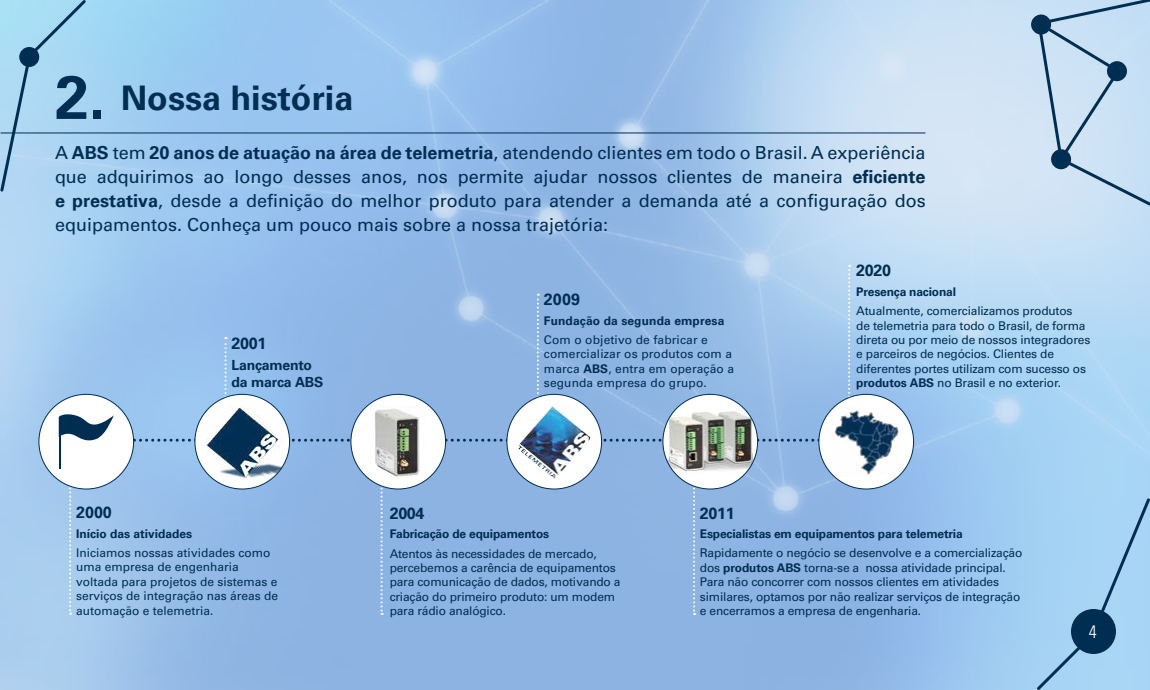
<style>
.page{position:relative;width:1150px;height:690px;background:#fff}
.page>*{position:absolute;margin:0;border:0;box-sizing:border-box;transform-origin:0 0}
.t1{font:700 34px "Univers";color:#002e53}
.t2{font:18px/24px "Univers LT Std";color:#002e53;text-align:justify}
.t3{font:300 condensed 18px "Univers LT Std";color:#fff}
.t4{font:700 16px "Univers";letter-spacing:-.015em;color:#002e53}
.t5{font:700 14px/16.8px "Univers";letter-spacing:-.015em;color:#002e53}
.t6{font:12px/14.4px "Univers LT Std";letter-spacing:-.015em;color:#002e53}
.t7{font:700 12px "Univers";letter-spacing:-.015em;color:#002e53}
.t8{font:12px/14.4px "Univers LT Std";letter-spacing:.01em;color:#002e53}
.t9{font:700 12px "Univers";letter-spacing:.01em;color:#002e53}
.s1{font-size:60.8px}
.s2{font-family:"Univers";font-weight:700}
</style>
<div class="page">
<img style="left:0;top:0;width:1150px;height:690px">
<svg style="left:1034px;top:496px;width:116px;height:194px;background:#96c4e4"></svg>
<svg style="left:0;top:0;width:88px;height:194px;background:#a2cfea"></svg>
<hr style="left:1px;top:132px;width:924px;height:1px;background:#002e53">
<div style="left:1031px;top:15px;width:20px;height:20px;background:#002e53;border-radius:50%"></div>
<svg style="left:1036px;top:0;width:114px;height:208px;background:#b7d0e5"></svg>
<div style="left:39px;top:394px;width:95px;height:95px;background:#fff;border-radius:50%"></div>
<svg style="left:55px;top:265px;width:855px;height:350px;background:#99bbe2"></svg>
<hr style="left:59px;top:417px;width:1px;height:52px;background:#002e53">
<h1 class="t1" style="left:55px;top:78px;width:300px"><span class="s1">2.</span> Nossa história</h1>
<p class="t2" style="left:55px;top:141px;width:872px">A <span class="s2">ABS</span> tem <span class="s2">20 anos de atuação na área de telemetria</span>, atendendo clientes em todo o Brasil. A experiência que adquirimos ao longo desses anos, nos permite ajudar nossos clientes de maneira <span class="s2">eficiente e prestativa</span>, desde a definição do melhor produto para atender a demanda até a configuração dos equipamentos. Conheça um pouco mais sobre a nossa trajetória:</p>
<h3 class="t4" style="left:232px;top:334px;width:36px">2001</h3>
<p class="t5" style="left:232px;top:358px;width:93px">Lançamento da marca ABS</p>
<h3 class="t4" style="left:76px;top:503px;width:37px">2000</h3>
<p class="t7" style="left:76px;top:526px;width:118px">Início das atividades</p>
<p class="t6" style="left:76px;top:546px;width:204px">Iniciamos nossas atividades como uma empresa de engenharia voltada para projetos de sistemas e serviços de integração nas áreas de automação e telemetria.</p>
<h3 class="t4" style="left:544px;top:290px;width:38px">2009</h3>
<p class="t9" style="left:544px;top:313px;width:182px">Fundação da segunda empresa</p>
<p class="t8" style="left:544px;top:333px;width:192px">Com o objetivo de fabricar e comercializar os produtos com a marca <span class="s2">ABS</span>, entra em operação a segunda empresa do grupo.</p>
<h3 class="t4" style="left:856px;top:261px;width:36px">2020</h3>
<p class="t7" style="left:856px;top:285px;width:101px">Presença nacional</p>
<p class="t6" style="left:856px;top:304px;width:236px">Atualmente, comercializamos produtos<br>de telemetria para todo o Brasil, de forma direta ou por meio de nossos integradores e parceiros de negócios. Clientes de diferentes portes utilizam com sucesso os <span class="s2">produtos ABS</span> no Brasil e no exterior.</p>
<h3 class="t4" style="left:390px;top:504px;width:36px">2004</h3>
<p class="t7" style="left:390px;top:527px;width:161px">Fabricação de equipamentos</p>
<p class="t6" style="left:390px;top:546px;width:232px">Atentos às necessidades de mercado, percebemos a carência de equipamentos para comunicação de dados, motivando a criação do primeiro produto: um modem para rádio analógico.</p>
<h3 class="t4" style="left:700px;top:503px;width:36px">2011</h3>
<p class="t7" style="left:700px;top:527px;width:264px">Especialistas em equipamentos para telemetria</p>
<p class="t6" style="left:700px;top:546px;width:324px">Rapidamente o negócio se desenvolve e a comercialização dos <span class="s2">produtos ABS</span> torna-se a nossa atividade principal.<br>Para não concorrer com nossos clientes em atividades similares, optamos por não realizar serviços de integração e encerramos a empresa de engenharia.</p>
<h2 class="t3" style="left:1089px;top:621px;width:9px">4</h2>
</div>
